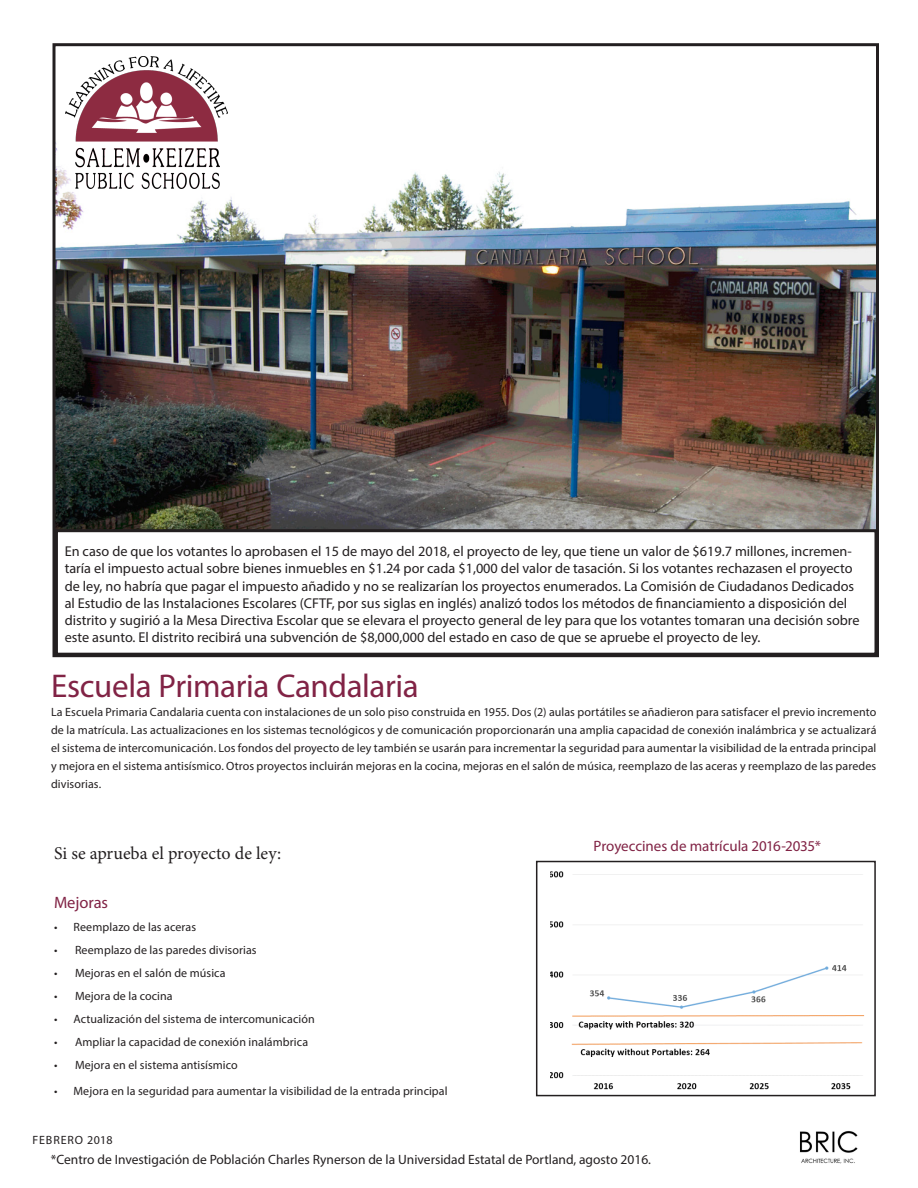
<style>
.page{position:relative;width:918px;height:1188px;background:#fff}
.page>*{position:absolute;margin:0;border:0;box-sizing:border-box;transform-origin:0 0}
.P_Body_1a_-_Roman_10{font:33px "Myriad Pro";letter-spacing:-.015em;color:#812345}
.P_Table_Body_Copy_2b{font:18px "Minion Pro";letter-spacing:-.005em;color:#231f20}
.P_Table_Body_Copy_2b-2{font:16.5px "Myriad Pro";letter-spacing:-.005em;color:#812345}
.P_Table_Body_Copy_2b-3{font:15px "Myriad Pro";letter-spacing:-.005em;color:#812345}
.t1{font:14.25px/17.1px "Myriad Pro";color:#231f20}
.t2{font:13.5px "Myriad Pro";color:#231f20}
.P_Body_1a_-_Roman_9{font:12px/18px "Myriad Pro";letter-spacing:.01em;color:#231f20;text-align:justify}
.P_Body_1a_-_Roman_9-2{font:12px "Myriad Pro";letter-spacing:.07em;color:#231f20}
</style>
<div class="page">
<div style="left:536px;top:861px;width:340px;height:235px;border:2px solid #231f20"></div>
<img style="left:550px;top:871px;width:315px;height:219px">
<img style="left:800px;top:1131px;width:58px;height:32px">
<img style="left:56px;top:143px;width:819px;height:386px">
<div style="left:55px;top:529px;width:823px;height:127px;border:3px solid #231f20"></div>
<div style="left:57px;top:48px;width:179px;height:152px;background:#fff"></div>
<img style="left:66px;top:57px;width:161px;height:131px">
<p class="t1" style="left:65px;top:543px;width:796px">En caso de que los votantes lo aprobasen el 15 de mayo del 2018, el proyecto de ley, que tiene un valor de $619.7 millones, incremen&shy;taría el impuesto actual sobre bienes inmuebles en $1.24 por cada $1,000 del valor de tasación. Si los votantes rechazasen el proyecto de ley, no habría que pagar el impuesto añadido y no se realizarían los proyectos enumerados. La Comisión de Ciudadanos Dedicados al Estudio de las Instalaciones Escolares (CFTF, por sus siglas en inglés) analizó todos los métodos de financiamiento a disposición del distrito y sugirió a la Mesa Directiva Escolar que se elevara el proyecto general de ley para que los votantes tomaran una decisión sobre este asunto. El distrito recibirá una subvención de $8,000,000 del estado en caso de que se apruebe el proyecto de ley.</p>
<p class="P_Body_1a_-_Roman_10" style="left:51px;top:665px;width:369px">Escuela Primaria Candalaria</p>
<p class="P_Body_1a_-_Roman_9" style="left:51px;top:703px;width:827px">La Escuela Primaria Candalaria cuenta con instalaciones de un solo piso construida en 1955. Dos (2) aulas portátiles se añadieron para satisfacer el previo incremento de la matrícula. Las actualizaciones en los sistemas tecnológicos y de comunicación proporcionarán una amplia capacidad de conexión inalámbrica y se actualizará el sistema de intercomunicación. Los fondos del proyecto de ley también se usarán para incrementar la seguridad para aumentar la visibilidad de la entrada principal y mejora en el sistema antisísmico. Otros proyectos incluirán mejoras en la cocina, mejoras en el salón de música, reemplazo de las aceras y reemplazo de las paredes divisorias.</p>
<p class="P_Table_Body_Copy_2b" style="left:54px;top:841px;width:229px">Si se aprueba el proyecto de ley:</p>
<p class="P_Table_Body_Copy_2b-2" style="left:54px;top:892px;width:56px">Mejoras</p>
<p class="P_Body_1a_-_Roman_9" style="left:54px;top:918px;width:144px">• Reemplazo de las aceras</p>
<p class="P_Body_1a_-_Roman_9" style="left:54px;top:941px;width:204px">• Reemplazo de las paredes divisorias</p>
<p class="P_Body_1a_-_Roman_9" style="left:54px;top:964px;width:173px">• Mejoras en el salón de música</p>
<p class="P_Body_1a_-_Roman_9" style="left:54px;top:987px;width:120px">• Mejora de la cocina</p>
<p class="P_Body_1a_-_Roman_9" style="left:54px;top:1010px;width:262px">• Actualización del sistema de intercomunicación</p>
<p class="P_Body_1a_-_Roman_9" style="left:54px;top:1033px;width:256px">• Ampliar la capacidad de conexión inalámbrica</p>
<p class="P_Body_1a_-_Roman_9" style="left:54px;top:1055px;width:185px">• Mejora en el sistema antisísmico</p>
<p class="P_Body_1a_-_Roman_9" style="left:54px;top:1081px;width:395px">• Mejora en la seguridad para aumentar la visibilidad de la entrada principal</p>
<p class="P_Body_1a_-_Roman_9-2" style="left:33px;top:1132px;width:82px">FEBRERO 2018</p>
<p class="P_Table_Body_Copy_2b-3" style="left:594px;top:837px;width:229px">Proyeccines de matrícula 2016-2035*</p>
<p class="t2" style="left:51px;top:1151px;width:602px">*Centro de Investigación de Población Charles Rynerson de la Universidad Estatal de Portland, agosto 2016.</p>
</div>
